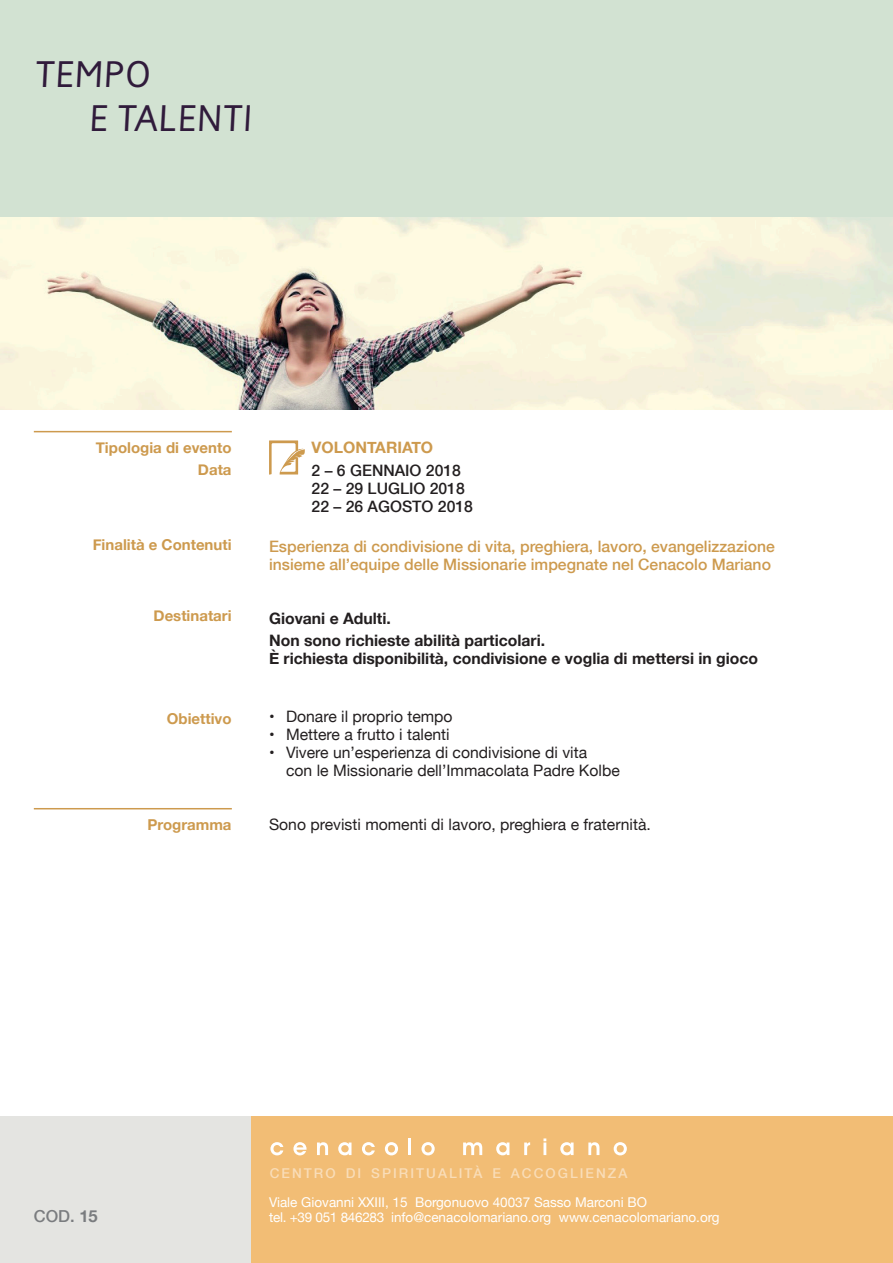
<style>
.page{position:relative;width:893px;height:1263px;background:#fff}
.page>*{position:absolute;margin:0;border:0;box-sizing:border-box;transform-origin:0 0}
.t1{font:36px/43.2px "Sassoon Primary";letter-spacing:-.02em;color:#301b3b}
.t2{font:500 16.5px "Helvetica Neue";color:#7a7c7f}
.t3{font:15.75px/18px "Helvetica Neue";color:#231f20}
.t4{font:500 15.75px/18px "Helvetica Neue";color:#cd9a4e}
.t5{font:700 15.75px/22.2px "Helvetica Neue";color:#231f20}
.t6{font:500 15.75px/18px "Helvetica Neue";color:#231f20}
.t7{font:700 15.75px "Helvetica Neue";color:#cd9a4e}
.t8{font:700 15px/22.2px "Helvetica Neue";color:#cd9a4e;text-align:right}
.t9{font:13.5px/15px "Helvetica Neue";color:#fff}
.t10{font:500 13.5px "Helvetica Neue";letter-spacing:.15em;color:#f9ddb8}
.s1{font-weight:700}
</style>
<div class="page">
<img style="left:0;top:217px;width:893px;height:192px">
<div style="left:0;top:0;width:893px;height:217px;background:#d2e2d2"></div>
<div style="left:0;top:1116px;width:255px;height:147px;background:#e4e4e1"></div>
<div style="left:251px;top:1116px;width:642px;height:147px;background:#f2bd75"></div>
<svg style="left:270px;top:1142px;width:13px;height:13px"></svg>
<svg style="left:293px;top:1142px;width:14px;height:13px"></svg>
<svg style="left:317px;top:1142px;width:11px;height:13px"></svg>
<svg style="left:338px;top:1142px;width:13px;height:13px"></svg>
<svg style="left:362px;top:1142px;width:13px;height:13px"></svg>
<svg style="left:385px;top:1142px;width:13px;height:13px"></svg>
<hr style="left:408px;top:1138px;width:3px;height:17px;background:#fff">
<svg style="left:421px;top:1142px;width:14px;height:13px"></svg>
<svg style="left:463px;top:1142px;width:19px;height:13px"></svg>
<svg style="left:496px;top:1142px;width:13px;height:13px"></svg>
<svg style="left:524px;top:1142px;width:6px;height:13px"></svg>
<svg style="left:543px;top:1138px;width:3px;height:17px"></svg>
<svg style="left:560px;top:1142px;width:14px;height:13px"></svg>
<svg style="left:588px;top:1142px;width:11px;height:13px"></svg>
<svg style="left:614px;top:1142px;width:13px;height:13px"></svg>
<hr style="left:34px;top:431px;width:198px;height:1px;background:#cd9a4e">
<hr style="left:34px;top:808px;width:198px;height:1px;background:#cd9a4e">
<svg style="left:269px;top:440px;width:36px;height:35px"></svg>
<h1 class="t1" style="left:88px;top:54px;width:166px;text-indent:-54px">TEMPO<br>E TALENTI</h1>
<p class="t8" style="left:96px;top:436px;width:137px">Tipologia di evento<br>Data</p>
<p class="t8" style="left:93px;top:534px;width:140px">Finalità e Contenuti</p>
<p class="t8" style="left:154px;top:605px;width:80px">Destinatari</p>
<p class="t8" style="left:167px;top:708px;width:66px">Obiettivo</p>
<p class="t8" style="left:147px;top:814px;width:86px">Programma</p>
<p class="t7" style="left:312px;top:435px;width:112px">vo lo ntariato</p>
<p class="t6" style="left:312px;top:460px;width:50px">2 – 6 GENNAI</p>
<p class="t6" style="left:410px;top:460px;width:53px">O 2018</p>
<p class="t6" style="left:312px;top:478px;width:66px">22 – 29 LUGLI</p>
<p class="t6" style="left:312px;top:478px;width:163px;text-indent:102px">O 2018<br>22 – 26 AGOSTO 2018</p>
<p class="t4" style="left:269px;top:536px;width:507px">Esperienza di condivisione di vita, preghiera, lavoro, evangelizzazione insieme all’equipe delle Missionarie impegnate nel Cenacolo Mariano</p>
<p class="t5" style="left:269px;top:607px;width:278px">Giovani e Adulti.<br>Non sono richieste abilità particolari.</p>
<p class="t5" style="left:269px;top:648px;width:491px">È richiesta disponibilità, condivisione e voglia di mettersi in gioco</p>
<p class="t3" style="left:269px;top:709px;width:185px">• Donare il proprio tempo</p>
<p class="t3" style="left:269px;top:727px;width:182px">• Mettere a frutto i talenti</p>
<p class="t3" style="left:286px;top:745px;width:335px;text-indent:-17px">• Vivere un’esperienza di condivisione di vita<br>con le Missionarie dell’Immacolata Padre Kolbe</p>
<p class="t3" style="left:269px;top:817px;width:383px">Sono previsti momenti di lavoro, preghiera e fraternità.</p>
<p class="t2" style="left:34px;top:1203px;width:65px">COD. <span class="s1">15</span></p>
<p class="t10" style="left:270px;top:1162px;width:265px">c entro d i spiritualità e acco</p>
<p class="t10" style="left:558px;top:1162px;width:71px">glienza</p>
<p class="t9" style="left:269px;top:1195px;width:452px">Viale Giovanni XXIII, 15 Borgonuovo 40037 Sasso Marconi BO<br>tel. +39 051 846283 info@cenacolomariano.org www.cenacolomariano.org</p>
</div>
